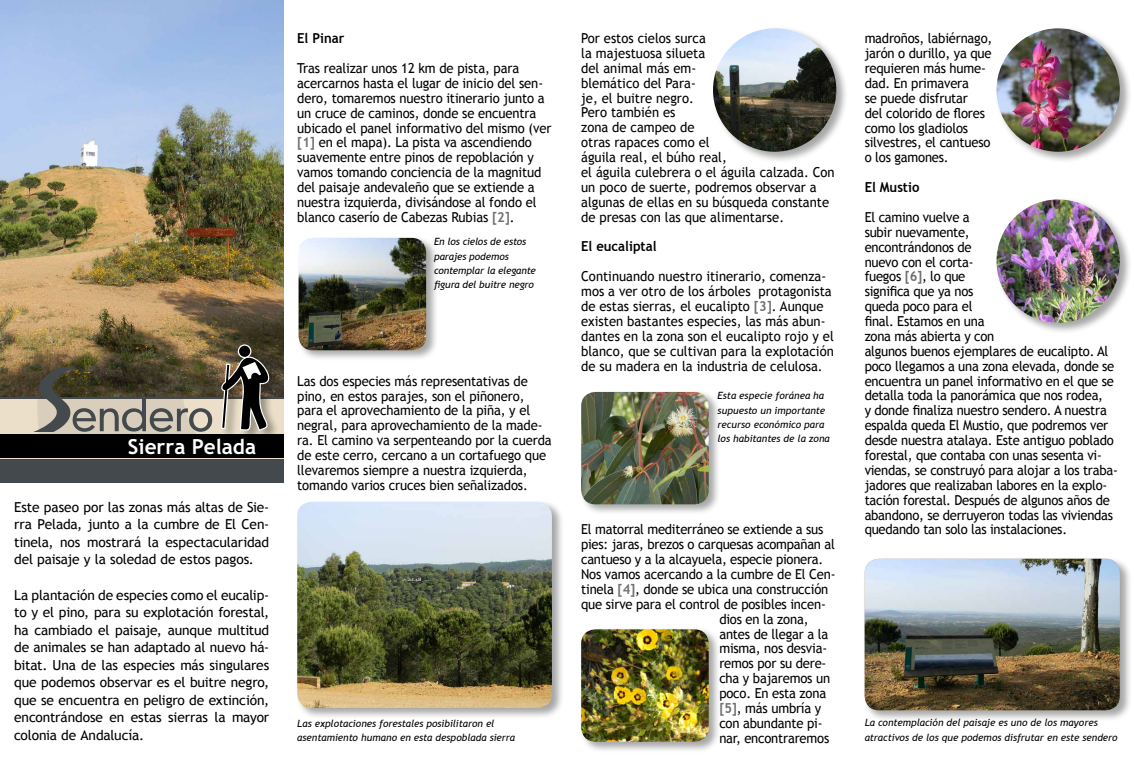
<style>
.page{position:relative;width:1134px;height:780px;background:#fff}
.page>*{position:absolute;margin:0;border:0;box-sizing:border-box;transform-origin:0 0}
.t1{font:700 20.75px "Trebuchet MS";color:#fff}
.t2{font:13.75px/14.9px "Trebuchet MS";letter-spacing:-.01em;color:#000;scale:.95 1}
.t3{font:13.75px/17.5px "Trebuchet MS";letter-spacing:-.01em;color:#000;text-align:justify}
.t4{font:700 13.75px "Trebuchet MS";color:#000;scale:.95 1}
.t5{font:italic 10px/14.4px "Trebuchet MS";letter-spacing:-.005em;color:#000}
.s1{font-weight:700;color:#707172}
</style>
<div class="page">
<img style="left:0;top:0;width:283px;height:397px">
<div style="left:711px;top:26px;width:137px;height:137px;background:#000;opacity:.35"></div>
<img style="left:713px;top:28px;width:123px;height:124px;border-radius:62px">
<div style="left:995px;top:26px;width:137px;height:137px;background:#000;opacity:.35"></div>
<img style="left:996px;top:28px;width:124px;height:124px;border-radius:62px">
<div style="left:995px;top:197px;width:137px;height:137px;background:#000;opacity:.35"></div>
<img style="left:996px;top:199px;width:124px;height:124px;border-radius:62px">
<div style="left:0;top:399px;width:283px;height:83px;background:#ebdfca"></div>
<svg style="left:33px;top:367px;width:179px;height:67px;background:#7b7666"></svg>
<div style="left:0;top:434px;width:283px;height:24px;background:#000"></div>
<div style="left:0;top:459px;width:283px;height:24px;background:#44494d"></div>
<hr style="left:0;top:397px;width:283px;height:2px;background:#44494d">
<div style="left:219px;top:342px;width:62px;height:99px;background:#000;opacity:.35"></div>
<svg style="left:221px;top:344px;width:48px;height:87px;background:#676157"></svg>
<div style="left:580px;top:627px;width:141px;height:126px;background:#000;opacity:.35"></div>
<img style="left:581px;top:629px;width:128px;height:112px">
<div style="left:580px;top:389px;width:141px;height:126px;background:#000;opacity:.35"></div>
<img style="left:581px;top:392px;width:128px;height:112px">
<div style="left:297px;top:235px;width:141px;height:126px;background:#000;opacity:.35"></div>
<img style="left:299px;top:238px;width:127px;height:112px">
<div style="left:863px;top:556px;width:269px;height:165px;background:#000;opacity:.35"></div>
<img style="left:865px;top:558px;width:255px;height:152px">
<div style="left:296px;top:499px;width:268px;height:220px;background:#000;opacity:.35"></div>
<img style="left:297px;top:501px;width:255px;height:206px">
<h1 class="t1" style="left:128px;top:433px;width:130px">Sierra Pelada</h1>
<p class="t3" style="left:14px;top:498px;width:257px">Este paseo por las zonas más altas de Sie&shy;rra Pelada, junto a la cumbre de El Cen&shy;tinela, nos mostrará la espectacularidad del paisaje y la soledad de estos pagos.</p>
<p class="t3" style="left:14px;top:586px;width:257px">La plantación de especies como el eucalip&shy;to y el pino, para su explotación forestal, ha cambiado el paisaje, aunque multitud de animales se han adaptado al nuevo há&shy;bitat. Una de las especies más singulares que podemos observar es el buitre negro, que se encuentra en peligro de extinción, encontrándose en estas sierras la mayor colonia de Andalucía.</p>
<p class="t2" style="left:865px;top:31px;width:136px">madroños, labiérnago, jarón o durillo, ya que requieren más hume&shy;dad. En primavera<br>se puede disfrutar<br>del colorido de flores como los gladiolos silvestres, el cantueso o los gamones.</p>
<p class="t4" style="left:865px;top:178px;width:59px">El Mustio</p>
<p class="t2" style="left:865px;top:210px;width:268px">El camino vuelve a<br>subir nuevamente,<br>encontrándonos de<br>nuevo con el corta-<br>fuegos <span class="s1">[6]</span>, lo que<br>significa que ya nos<br>queda poco para el<br>final. Estamos en una<br>zona más abierta y con<br>algunos buenos ejemplares de eucalipto. Al poco llegamos a una zona elevada, donde se encuentra un panel informativo en el que se detalla toda la panorámica que nos rodea,<br>y donde finaliza nuestro sendero. A nuestra espalda queda El Mustio, que podremos ver desde nuestra atalaya. Este antiguo poblado forestal, que contaba con unas sesenta vi&shy;viendas, se construyó para alojar a los traba&shy;jadores que realizaban labores en la explo&shy;tación forestal. Después de algunos años de abandono, se derruyeron todas las viviendas quedando tan solo las instalaciones.</p>
<p class="t2" style="left:581px;top:31px;width:268px">Por estos cielos surca<br>la majestuosa silueta<br>del animal más em-<br>blemático del Para-<br>je, el buitre negro.<br>Pero también es<br>zona de campeo de<br>otras rapaces como el<br>águila real, el búho real,<br>el águila culebrera o el águila calzada. Con un poco de suerte, podremos observar a algunas de ellas en su búsqueda constante de presas con las que alimentarse.</p>
<p class="t4" style="left:581px;top:238px;width:81px">El eucaliptal</p>
<p class="t2" style="left:581px;top:269px;width:268px">Continuando nuestro itinerario, comenza&shy;mos a ver otro de los árboles protagonista de estas sierras, el eucalipto <span class="s1">[3]</span>. Aunque existen bastantes especies, las más abun&shy;dantes en la zona son el eucalipto rojo y el blanco, que se cultivan para la explotación de su madera en la industria de celulosa.</p>
<p class="t4" style="left:297px;top:30px;width:51px">El Pinar</p>
<p class="t2" style="left:297px;top:61px;width:269px">Tras realizar unos 12 km de pista, para acercarnos hasta el lugar de inicio del sen&shy;dero, tomaremos nuestro itinerario junto a un cruce de caminos, donde se encuentra ubicado el panel informativo del mismo (ver <span class="s1">[1]</span> en el mapa). La pista va ascendiendo suavemente entre pinos de repoblación y vamos tomando conciencia de la magnitud del paisaje andevaleño que se extiende a nuestra izquierda, divisándose al fondo el blanco caserío de Cabezas Rubias <span class="s1">[2]</span>.</p>
<p class="t5" style="left:434px;top:234px;width:103px">En los cielos de estos parajes podemos contemplar la elegante figura del buitre negro</p>
<p class="t2" style="left:297px;top:373px;width:269px">Las dos especies más representativas de pino, en estos parajes, son el piñonero, para el aprovechamiento de la piña, y el negral, para aprovechamiento de la made&shy;ra. El camino va serpenteando por la cuerda de este cerro, cercano a un cortafuego que llevaremos siempre a nuestra izquierda, tomando varios cruces bien señalizados.</p>
<p class="t5" style="left:718px;top:388px;width:114px">Esta especie foránea ha supuesto un importante recurso económico para los habitantes de la zona</p>
<p class="t2" style="left:581px;top:522px;width:256px">El matorral mediterráneo se extiende a sus</p>
<p class="t2" style="left:581px;top:537px;width:269px">pies: jaras, brezos o carquesas acompañan al</p>
<p class="t2" style="left:581px;top:552px;width:256px">cantueso y a la alcayuela, especie pionera.</p>
<p class="t2" style="left:581px;top:567px;width:269px">Nos vamos acercando a la cumbre de El Cen-</p>
<p class="t2" style="left:581px;top:581px;width:262px">tinela <span class="s1">[4]</span>, donde se ubica una construcción</p>
<p class="t2" style="left:581px;top:596px;width:259px">que sirve para el control de posibles incen-</p>
<p class="t2" style="left:719px;top:611px;width:95px">dios en la zona,</p>
<p class="t2" style="left:719px;top:626px;width:116px">antes de llegar a la</p>
<p class="t2" style="left:719px;top:641px;width:115px">misma, nos desvia-</p>
<p class="t2" style="left:719px;top:656px;width:114px">remos por su dere-</p>
<p class="t2" style="left:719px;top:671px;width:118px">cha y bajaremos un</p>
<p class="t2" style="left:719px;top:686px;width:114px">poco. En esta zona</p>
<p class="t2" style="left:719px;top:700px;width:109px"><span class="s1">[5]</span>, más umbría y</p>
<p class="t2" style="left:719px;top:715px;width:110px">con abundante pi-</p>
<p class="t2" style="left:719px;top:730px;width:117px">nar, encontraremos</p>
<p class="t5" style="left:297px;top:716px;width:219px">Las explotaciones forestales posibilitaron el asentamiento humano en esta despoblada sierra</p>
<p class="t5" style="left:865px;top:715px;width:254px">La contemplación del paisaje es uno de los mayores atractivos de los que podemos disfrutar en este sendero</p>
</div>
